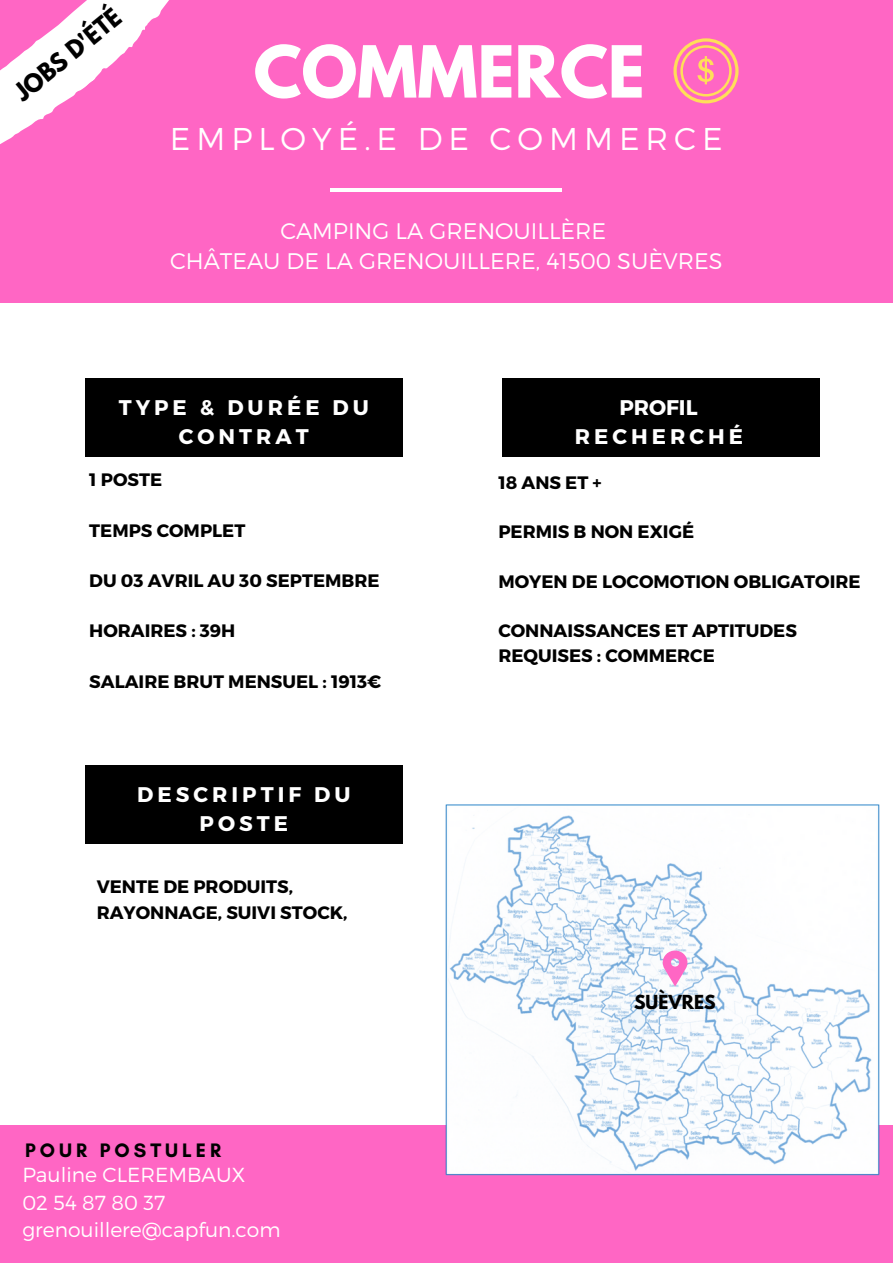
<style>
.page{position:relative;width:893px;height:1264px;background:#fff}
.page>*{position:absolute;margin:0;border:0;box-sizing:border-box;transform-origin:0 0}
.t1{font:700 63.6px "League Spartan";color:#fff}
.t2{font:300 31.5px "Montserrat";letter-spacing:.19em;color:#fff}
.t3{font:300 22.5px/30.5px "Montserrat";color:#fff;text-align:center}
.t4{font:700 22.5px "League Spartan";color:#000}
.t5{font:700 21.15px/29.5px "Montserrat";letter-spacing:.19em;color:#fff;text-align:center}
.t6{font:300 20.25px/27.5px "Montserrat";color:#fff}
.t7{font:700 19.8px "Glacial Indifference";letter-spacing:.2em;color:#000}
.t8{font:700 18px/25.2px "Montserrat";color:#000}
.t9{font:700 17.1px "League Spartan";color:#000}
</style>
<div class="page">
<div style="left:0;top:0;width:892px;height:302px;background:#ff66c4"></div>
<hr style="left:330px;top:188px;width:232px;height:3px;background:#fff">
<div style="left:86px;top:378px;width:316px;height:78px;background:#000"></div>
<div style="left:0;top:1125px;width:892px;height:137px;background:#ff66c4"></div>
<img style="left:445px;top:804px;width:434px;height:371px">
<svg style="left:662px;top:950px;width:25px;height:36px"></svg>
<div style="left:86px;top:764px;width:316px;height:79px;background:#000"></div>
<div style="left:502px;top:378px;width:317px;height:78px;background:#000"></div>
<svg style="left:673px;top:38px;width:65px;height:65px"></svg>
<svg style="left:0;top:0;width:169px;height:144px"></svg>
<p class="t4" style="left:11px;top:86px;width:131px;rotate:-39deg">JOBS D'ÉTÉ</p>
<h1 class="t1" style="left:254px;top:40px;width:392px">COMMERCE</h1>
<h2 class="t2" style="left:170px;top:119px;width:554px">EMPLOYÉ.E DE COMMERCE</h2>
<p class="t3" style="left:170px;top:214px;width:554px">CAMPING LA GRENOUILLÈRE<br>CHÂTEAU DE LA GRENOUILLERE, 41500 SUÈVRES</p>
<p class="t5" style="left:119px;top:391px;width:251px">TYPE &amp; DURÉE DU<br>CONTRAT</p>
<p class="t8" style="left:89px;top:466px;width:74px">1 POSTE</p>
<p class="t8" style="left:89px;top:516px;width:158px">TEMPS COMPLET</p>
<p class="t8" style="left:89px;top:567px;width:292px">DU 03 AVRIL AU 30 SEPTEMBRE</p>
<p class="t8" style="left:89px;top:617px;width:148px">HORAIRES : 39H</p>
<p class="t8" style="left:89px;top:667px;width:293px">SALAIRE BRUT MENSUEL : 1913€</p>
<p class="t5" style="left:137px;top:778px;width:215px">DESCRIPTIF DU<br>POSTE</p>
<p class="t8" style="left:97px;top:873px;width:252px">VENTE DE PRODUITS,<br>RAYONNAGE, SUIVI STOCK,</p>
<p class="t7" style="left:25px;top:1138px;width:197px">POUR POSTULER</p>
<p class="t6" style="left:22px;top:1160px;width:260px">Pauline CLEREMBAUX<br>02 54 87 80 37 grenouillere@capfun.com</p>
<p class="t5" style="left:574px;top:391px;width:170px">PROFIL<br>RECHERCHÉ</p>
<p class="t8" style="left:498px;top:468px;width:105px">18 ANS ET +</p>
<p class="t8" style="left:498px;top:518px;width:197px">PERMIS B NON EXIGÉ</p>
<p class="t8" style="left:498px;top:567px;width:364px">MOYEN DE LOCOMOTION OBLIGATOIRE</p>
<p class="t8" style="left:498px;top:617px;width:300px;line-height:24.8px">CONNAISSANCES ET APTITUDES<br>REQUISES : COMMERCE</p>
<p class="t9" style="left:634px;top:993px;width:83px">SUÈVRES</p>
</div>
